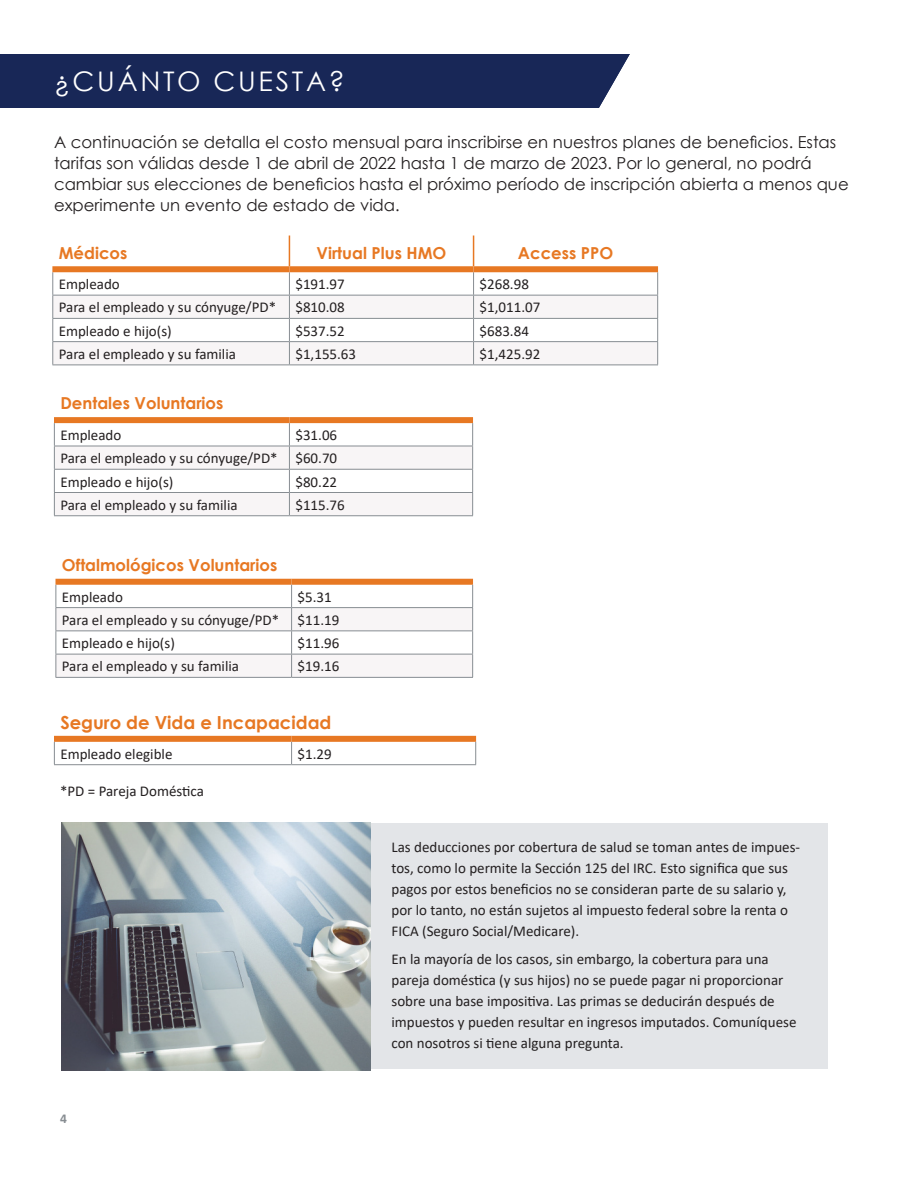
<style>
.page{position:relative;width:918px;height:1188px;background:#fff}
.page>*{position:absolute;margin:0;border:0;box-sizing:border-box;transform-origin:0 0}
.t1{font:27px "Century Gothic";letter-spacing:.1em;color:#fff}
.t2{font:700 18px "Century Gothic";color:#e77823}
.t3{font:16.5px/21px "Century Gothic";color:#231f20}
.t4{font:700 16.5px "Century Gothic";color:#e77823}
.t5{font:15px/21px "Calibri";color:#231f20}
.t6{font:700 13.5px "Calibri";color:#878d92}
</style>
<div class="page">
<div style="left:0;top:54px;width:630px;height:54px;background:#182757"></div>
<hr style="left:52px;top:365px;width:237px;height:1px;background:#878d92">
<svg style="left:52px;top:272px;width:606px;height:93px"></svg>
<hr style="left:289px;top:365px;width:185px;height:1px;background:#878d92">
<hr style="left:474px;top:365px;width:184px;height:1px;background:#878d92">
<hr style="left:289px;top:236px;width:1px;height:30px;background:#e77823">
<hr style="left:473px;top:236px;width:1px;height:30px;background:#e77823">
<div style="left:52px;top:266px;width:237px;height:6px;background:#e77823"></div>
<div style="left:289px;top:266px;width:185px;height:6px;background:#e77823"></div>
<div style="left:474px;top:266px;width:184px;height:6px;background:#e77823"></div>
<div style="left:54px;top:417px;width:235px;height:6px;background:#e77823"></div>
<div style="left:289px;top:417px;width:184px;height:6px;background:#e77823"></div>
<svg style="left:54px;top:423px;width:419px;height:93px"></svg>
<hr style="left:289px;top:515px;width:184px;height:1px;background:#878d92">
<div style="left:56px;top:579px;width:236px;height:6px;background:#e77823"></div>
<div style="left:292px;top:579px;width:181px;height:6px;background:#e77823"></div>
<hr style="left:56px;top:677px;width:236px;height:1px;background:#878d92">
<svg style="left:56px;top:585px;width:417px;height:92px"></svg>
<hr style="left:292px;top:677px;width:181px;height:1px;background:#878d92">
<div style="left:360px;top:823px;width:468px;height:246px;background:#e3e5e8"></div>
<img style="left:62px;top:823px;width:308px;height:248px">
<div style="left:54px;top:736px;width:238px;height:6px;background:#e77823"></div>
<div style="left:292px;top:736px;width:184px;height:6px;background:#e77823"></div>
<svg style="left:54px;top:739px;width:422px;height:25px"></svg>
<hr style="left:54px;top:764px;width:238px;height:1px;background:#878d92">
<hr style="left:292px;top:764px;width:184px;height:1px;background:#878d92">
<p class="t1" style="left:54px;top:63px;width:292px">¿CUÁNTO CUESTA?</p>
<p class="t3" style="left:54px;top:131px;width:796px">A continuación se detalla el costo mensual para inscribirse en nuestros planes de beneficios. Estas tarifas son válidas desde 1 de abril de 2022 hasta 1 de marzo de 2023. Por lo general, no podrá cambiar sus elecciones de beneficios hasta el próximo período de inscripción abierta a menos que experimente un evento de estado de vida.</p>
<p class="t4" style="left:59px;top:240px;width:70px">Médicos</p>
<p class="t4" style="left:317px;top:240px;width:132px">Virtual Plus HMO</p>
<p class="t4" style="left:518px;top:240px;width:97px">Access PPO</p>
<p class="t5" style="left:59px;top:273px;width:63px">Empleado</p>
<p class="t5" style="left:295px;top:273px;width:51px">$191.97</p>
<p class="t5" style="left:480px;top:273px;width:51px">$268.98</p>
<p class="t5" style="left:59px;top:297px;width:219px">Para el empleado y su cónyuge/PD*</p>
<p class="t5" style="left:295px;top:297px;width:51px">$810.08</p>
<p class="t5" style="left:480px;top:297px;width:62px">$1,011.07</p>
<p class="t5" style="left:59px;top:320px;width:115px">Empleado e hijo(s)</p>
<p class="t5" style="left:295px;top:320px;width:51px">$537.52</p>
<p class="t5" style="left:480px;top:320px;width:51px">$683.84</p>
<p class="t5" style="left:59px;top:343px;width:179px">Para el empleado y su familia</p>
<p class="t5" style="left:295px;top:343px;width:62px">$1,155.63</p>
<p class="t5" style="left:480px;top:343px;width:62px">$1,425.92</p>
<p class="t4" style="left:60px;top:391px;width:165px">Dentales Voluntarios</p>
<p class="t5" style="left:60px;top:424px;width:63px">Empleado</p>
<p class="t5" style="left:295px;top:424px;width:43px">$31.06</p>
<p class="t5" style="left:60px;top:447px;width:219px">Para el empleado y su cónyuge/PD*</p>
<p class="t5" style="left:295px;top:447px;width:43px">$60.70</p>
<p class="t5" style="left:60px;top:471px;width:115px">Empleado e hijo(s)</p>
<p class="t5" style="left:295px;top:471px;width:43px">$80.22</p>
<p class="t5" style="left:60px;top:494px;width:179px">Para el empleado y su familia</p>
<p class="t5" style="left:295px;top:494px;width:51px">$115.76</p>
<p class="t4" style="left:62px;top:553px;width:217px">Oftalmológicos Voluntarios</p>
<p class="t5" style="left:62px;top:586px;width:63px">Empleado</p>
<p class="t5" style="left:298px;top:586px;width:36px">$5.31</p>
<p class="t5" style="left:62px;top:609px;width:219px">Para el empleado y su cónyuge/PD*</p>
<p class="t5" style="left:298px;top:609px;width:43px">$11.19</p>
<p class="t5" style="left:62px;top:632px;width:115px">Empleado e hijo(s)</p>
<p class="t5" style="left:298px;top:632px;width:43px">$11.96</p>
<p class="t5" style="left:62px;top:656px;width:179px">Para el empleado y su familia</p>
<p class="t5" style="left:298px;top:656px;width:43px">$19.16</p>
<p class="t2" style="left:60px;top:709px;width:273px">Seguro de Vida e Incapacidad</p>
<p class="t5" style="left:60px;top:743px;width:114px">Empleado elegible</p>
<p class="t5" style="left:298px;top:743px;width:36px">$1.29</p>
<p class="t5" style="left:60px;top:780px;width:146px">*PD = Pareja Doméstica</p>
<p class="t6" style="left:60px;top:1109px;width:8px">4</p>
<p class="t5" style="left:391px;top:836px;width:410px">Las deducciones por cobertura de salud se toman antes de impues&shy;tos, como lo permite la Sección 125 del IRC. Esto significa que sus pagos por estos beneficios no se consideran parte de su salario y, por lo tanto, no están sujetos al impuesto federal sobre la renta o FICA (Seguro Social/Medicare).</p>
<p class="t5" style="left:391px;top:948px;width:407px">En la mayoría de los casos, sin embargo, la cobertura para una pareja doméstica (y sus hijos) no se puede pagar ni proporcionar sobre una base impositiva. Las primas se deducirán después de impuestos y pueden resultar en ingresos imputados. Comuníquese con nosotros si tiene alguna pregunta.</p>
</div>
